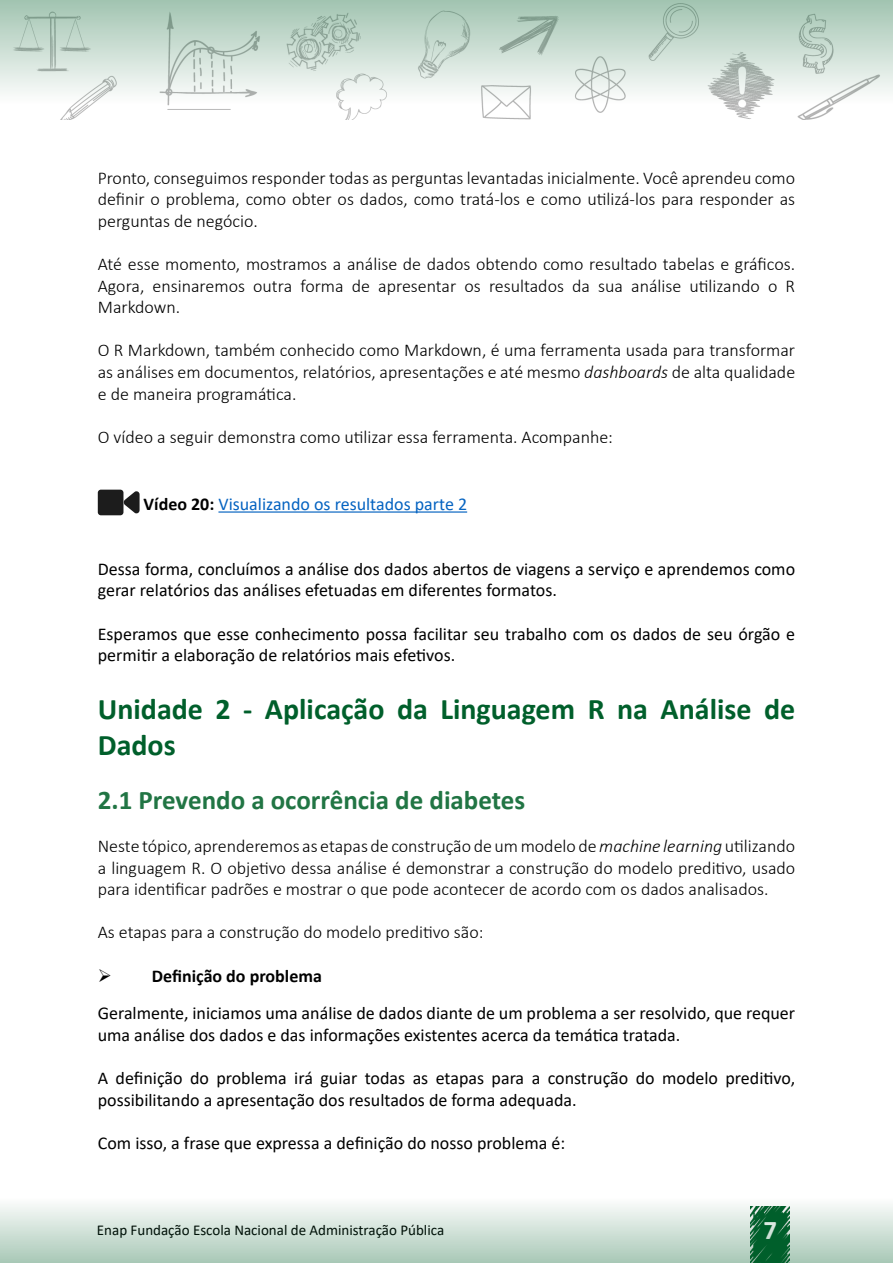
<style>
.page{position:relative;width:893px;height:1263px;background:#fff}
.page>*{position:absolute;margin:0;border:0;box-sizing:border-box;transform-origin:0 0}
.t1{font:700 30px/36px "Calibri";color:#005f2b}
.t2{font:700 27px "Calibri";color:#217544}
.t3{font:700 27px "Calibri";color:#fff}
.t4{font:300 18px/21.6px "Calibri";color:#000;text-align:justify}
.t5{font:18px/21.6px "Calibri";color:#000}
.t6{font:18px "Calibri";color:#0563c1}
.t7{font:15px "Calibri";color:#000}
.s1{font-style:italic}
.s2{font-weight:700;color:#000}
.s3{font-weight:700}
</style>
<div class="page">
<svg style="left:0;top:0;width:893px;height:120px"></svg>
<svg style="left:0;top:1205px;width:893px;height:58px;background:#c6dacf"></svg>
<hr style="left:218px;top:511px;width:249px;height:2px;background:#0563c1">
<div style="left:98px;top:490px;width:25px;height:25px;background:#1c1c1c;border-radius:3px"></div>
<svg style="left:123px;top:491px;width:17px;height:23px"></svg>
<p class="t4" style="left:98px;top:167px;width:699px">Pronto, conseguimos responder todas as perguntas levantadas inicialmente. Você aprendeu como definir o problema, como obter os dados, como tratá-los e como utilizá-los para responder as perguntas de negócio.</p>
<p class="t4" style="left:98px;top:253px;width:699px">Até esse momento, mostramos a análise de dados obtendo como resultado tabelas e gráficos.<br>Agora, ensinaremos outra forma de apresentar os resultados da sua análise utilizando o R Markdown.</p>
<p class="t4" style="left:98px;top:339px;width:699px">O R Markdown, também conhecido como Markdown, é uma ferramenta usada para transformar as análises em documentos, relatórios, apresentações e até mesmo <span class="s1">dashboards</span> de alta qualidade e de maneira programática.</p>
<p class="t4" style="left:98px;top:426px;width:517px">O vídeo a seguir demonstra como utilizar essa ferramenta. Acompanhe:</p>
<p class="t6" style="left:144px;top:491px;width:325px"><span class="s2">Vídeo 20:</span> Visualizando os resultados parte 2</p>
<p class="t5" style="left:98px;top:558px;width:699px">Dessa forma, concluímos a análise dos dados abertos de viagens a serviço e aprendemos como gerar relatórios das análises efetuadas em diferentes formatos.</p>
<p class="t5" style="left:98px;top:622px;width:699px">Esperamos que esse conhecimento possa facilitar seu trabalho com os dados de seu órgão e permitir a elaboração de relatórios mais efetivos.</p>
<h1 class="t1" style="left:98px;top:690px;width:699px">Unidade 2 - Aplicação da Linguagem R na Análise de<br>Dados</h1>
<h2 class="t2" style="left:98px;top:781px;width:429px">2.1 Prevendo a ocorrência de diabetes</h2>
<p class="t4" style="left:98px;top:835px;width:699px">Neste tópico, aprenderemos as etapas de construção de um modelo de <span class="s1">machine learning</span> utilizando a linguagem R. O objetivo dessa análise é demonstrar a construção do modelo preditivo, usado para identificar padrões e mostrar o que pode acontecer de acordo com os dados analisados.</p>
<p class="t4" style="left:98px;top:921px;width:387px">As etapas para a construção do modelo preditivo são:</p>
<p class="t5" style="left:98px;top:956px;width:699px;line-height:37.8px">➢ <span class="s3">Definição do problema<br></span>Geralmente, iniciamos uma análise de dados diante de um problema a ser resolvido, que requer</p>
<p class="t5" style="left:98px;top:1024px;width:584px">uma análise dos dados e das informações existentes acerca da temática tratada.</p>
<p class="t5" style="left:98px;top:1067px;width:699px">A definição do problema irá guiar todas as etapas para a construção do modelo preditivo, possibilitando a apresentação dos resultados de forma adequada.</p>
<p class="t5" style="left:98px;top:1132px;width:469px">Com isso, a frase que expressa a definição do nosso problema é:</p>
<p class="t7" style="left:97px;top:1220px;width:349px">Enap Fundação Escola Nacional de Administração Pública</p>
<h2 class="t3" style="left:763px;top:1210px;width:15px">7</h2>
</div>
